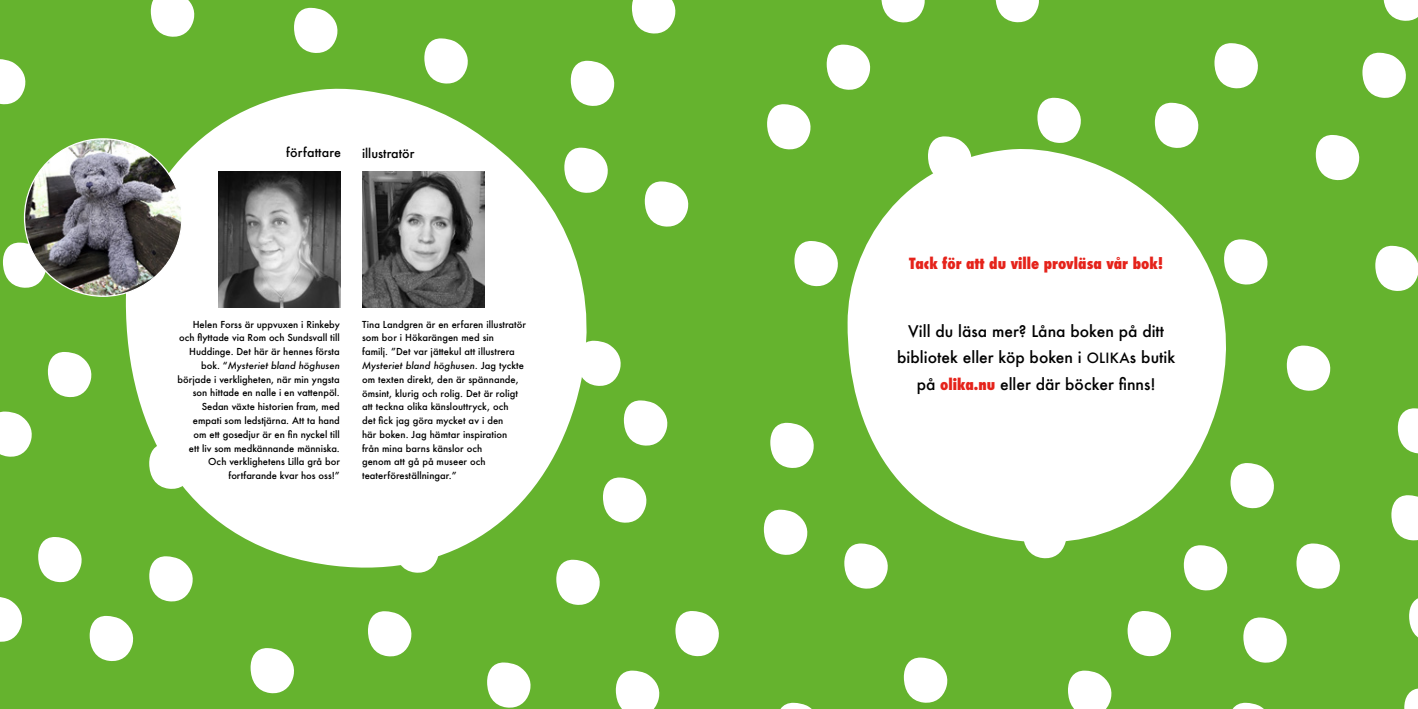
<style>
.page{position:relative;width:1418px;height:709px;background:#fff}
.page>*{position:absolute;margin:0;border:0;box-sizing:border-box;transform-origin:0 0}
.t1{font:500 15.62px/26.2px "Futura";color:#000;text-align:center}
.t2{font:800 condensed 15px "Futura";color:#e5231b}
.t3{font:500 12.5px "Futura";letter-spacing:.005em;color:#000}
.t4{font:500 9.38px/13.8px "Futura";letter-spacing:.005em;color:#000;text-align:right}
.s1{font-style:italic}
.s2{font-size:13.75px}
.s3{font-weight:800;font-stretch:condensed;font-size:15px;color:#e5231b}
</style>
<div class="page">
<div style="left:0;top:0;width:1417px;height:709px;background:#65b32e"></div>
<svg style="left:586px;top:341px;width:34px;height:45px;background:#e8f3e0"></svg>
<svg style="left:645px;top:181px;width:43px;height:45px"></svg>
<svg style="left:424px;top:38px;width:44px;height:46px"></svg>
<svg style="left:571px;top:61px;width:43px;height:45px;background:#e5f2dc"></svg>
<svg style="left:586px;top:148px;width:21px;height:45px"></svg>
<svg style="left:632px;top:0;width:43px;height:33px"></svg>
<svg style="left:767px;top:104px;width:43px;height:45px"></svg>
<svg style="left:826px;top:45px;width:44px;height:45px"></svg>
<svg style="left:929px;top:136px;width:40px;height:13px"></svg>
<svg style="left:995px;top:0;width:44px;height:22px"></svg>
<svg style="left:1068px;top:670px;width:43px;height:39px;background:#e6f2dd"></svg>
<svg style="left:1127px;top:611px;width:43px;height:45px"></svg>
<svg style="left:1232px;top:702px;width:32px;height:7px"></svg>
<svg style="left:1296px;top:543px;width:43px;height:45px"></svg>
<svg style="left:616px;top:670px;width:43px;height:39px;background:#e6f2dd"></svg>
<svg style="left:675px;top:611px;width:44px;height:45px"></svg>
<svg style="left:780px;top:702px;width:32px;height:7px"></svg>
<svg style="left:844px;top:543px;width:43px;height:45px"></svg>
<svg style="left:403px;top:567px;width:29px;height:5px"></svg>
<svg style="left:556px;top:562px;width:43px;height:43px;background:#e4f1da"></svg>
<svg style="left:624px;top:400px;width:43px;height:45px"></svg>
<svg style="left:603px;top:477px;width:43px;height:45px"></svg>
<svg style="left:770px;top:423px;width:43px;height:45px"></svg>
<svg style="left:764px;top:509px;width:43px;height:46px"></svg>
<svg style="left:794px;top:241px;width:43px;height:45px"></svg>
<svg style="left:1225px;top:239px;width:42px;height:45px"></svg>
<svg style="left:90px;top:616px;width:43px;height:45px"></svg>
<svg style="left:149px;top:567px;width:44px;height:34px"></svg>
<svg style="left:250px;top:648px;width:44px;height:45px"></svg>
<svg style="left:0;top:411px;width:32px;height:45px"></svg>
<svg style="left:48px;top:352px;width:43px;height:45px"></svg>
<svg style="left:0;top:59px;width:25px;height:45px"></svg>
<svg style="left:151px;top:0;width:43px;height:37px;background:#e7f3df"></svg>
<svg style="left:1375px;top:246px;width:42px;height:45px"></svg>
<svg style="left:1154px;top:103px;width:44px;height:45px"></svg>
<svg style="left:1214px;top:43px;width:43px;height:45px"></svg>
<svg style="left:1315px;top:135px;width:44px;height:45px"></svg>
<svg style="left:1383px;top:0;width:34px;height:21px"></svg>
<svg style="left:1362px;top:53px;width:43px;height:45px"></svg>
<svg style="left:1243px;top:617px;width:43px;height:45px"></svg>
<svg style="left:1409px;top:599px;width:8px;height:38px"></svg>
<svg style="left:1404px;top:688px;width:13px;height:21px"></svg>
<svg style="left:1024px;top:542px;width:42px;height:16px"></svg>
<svg style="left:1183px;top:545px;width:44px;height:45px"></svg>
<svg style="left:1286px;top:345px;width:44px;height:46px"></svg>
<svg style="left:1230px;top:463px;width:43px;height:45px"></svg>
<svg style="left:1397px;top:408px;width:20px;height:45px"></svg>
<svg style="left:1391px;top:495px;width:26px;height:45px"></svg>
<svg style="left:903px;top:657px;width:44px;height:45px"></svg>
<svg style="left:487px;top:662px;width:43px;height:45px"></svg>
<svg style="left:368px;top:611px;width:43px;height:45px"></svg>
<svg style="left:0;top:597px;width:22px;height:44px"></svg>
<svg style="left:38px;top:537px;width:44px;height:45px"></svg>
<svg style="left:1037px;top:98px;width:43px;height:45px"></svg>
<svg style="left:881px;top:0;width:43px;height:22px"></svg>
<svg style="left:294px;top:8px;width:43px;height:45px"></svg>
<svg style="left:3px;top:242px;width:22px;height:46px"></svg>
<svg style="left:126px;top:89px;width:460px;height:478px;fill:#fff"></svg>
<img style="left:218px;top:171px;width:123px;height:136px">
<img style="left:362px;top:171px;width:122px;height:136px">
<img style="left:25px;top:139px;width:157px;height:157px">
<svg style="left:847px;top:149px;width:378px;height:393px;fill:#fff"></svg>
<h3 class="t3" style="left:286px;top:144px;width:56px">författare</h3>
<h3 class="t3" style="left:362px;top:145px;width:54px">illustratör</h3>
<p class="t4" style="left:178px;top:317px;width:164px">Helen Forss är uppvuxen i Rinkeby och flyttade via Rom och Sundsvall till Huddinge. Det här är hennes första bok. “<span class="s1">Mysteriet bland höghusen </span>började i verkligheten, när min yngsta son hittade en nalle i en vattenpöl.<br>Sedan växte historien fram, med empati som ledstjärna. Att ta hand om ett gosedjur är en fin nyckel till<br>ett liv som medkännande människa.<br>Och verklighetens Lilla grå bor fortfarande kvar hos oss!”</p>
<p class="t4" style="left:362px;top:317px;width:166px;text-align:left">Tina Landgren är en erfaren illustratör som bor i Hökarängen med sin<br>familj. ”Det var jättekul att illustrera <span class="s1">Mysteriet bland höghusen.</span> Jag tyckte om texten direkt, den är spännande, ömsint, klurig och rolig. Det är roligt att teckna olika känslouttryck, och<br>det fick jag göra mycket av i den<br>här boken. Jag hämtar inspiration från mina barns känslor och<br>genom att gå på museer och teaterföreställningar.”</p>
<h2 class="t2" style="left:909px;top:253px;width:255px">Tack för att du ville provläsa vår bok!</h2>
<h1 class="t1" style="left:897px;top:318px;width:279px">Vill du läsa mer? Låna boken på ditt bibliotek eller köp boken i <span class="s2">OLIKA</span>s butik på <span class="s3">olika.nu</span> eller där böcker finns!</h1>
</div>
